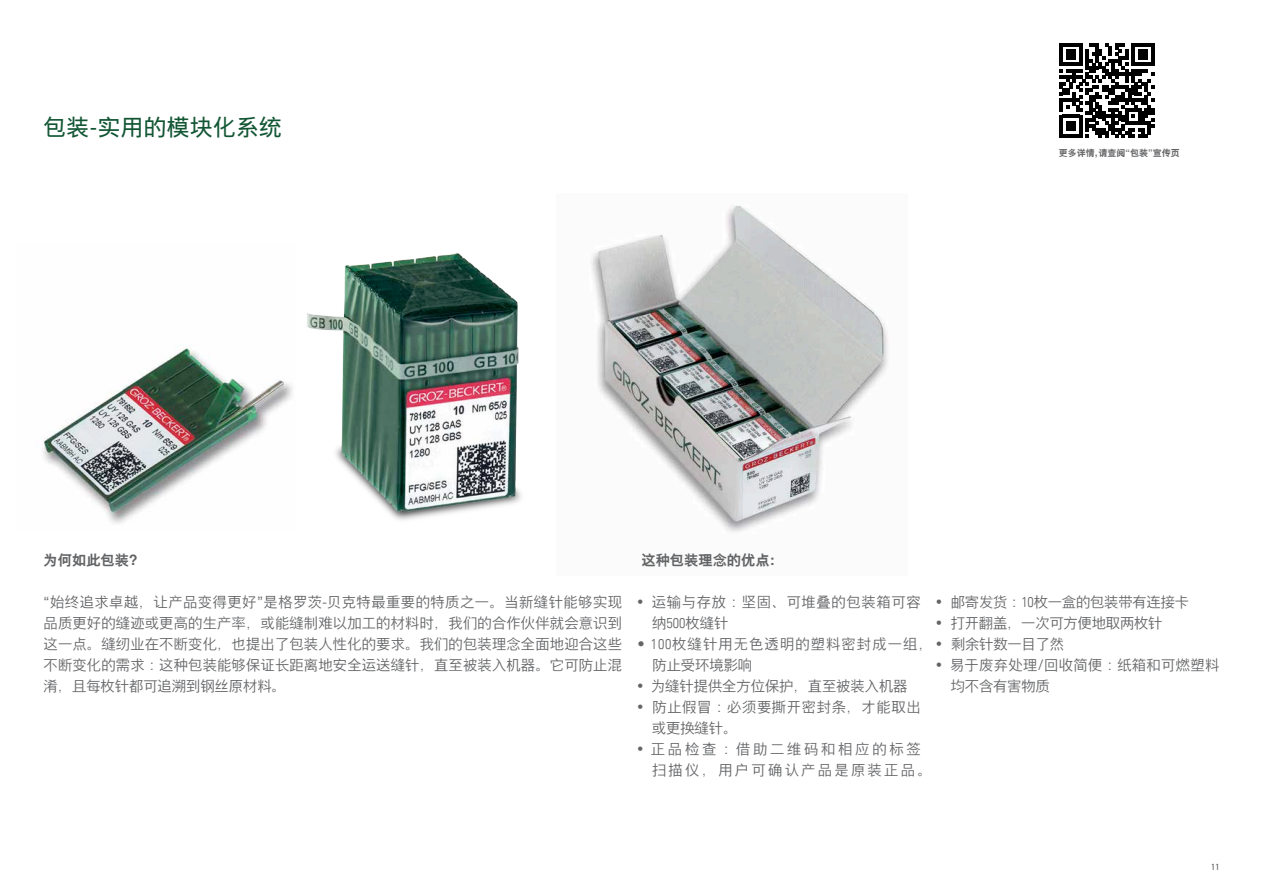
<style>
.page{position:relative;width:1263px;height:893px;background:#fff}
.page>*{position:absolute;margin:0;border:0;box-sizing:border-box;transform-origin:0 0}
.t1{font:22.5px "Nimbus Sans Global";letter-spacing:.025em;color:#125634}
.t2{font:300 14.25px/21px "Nimbus Sans Global";letter-spacing:.015em;color:#636466;text-align:justify}
.t3{font:300 14.25px/21px "Nimbus Sans Global";letter-spacing:.05em;color:#636466}
.t4{font:300 14.25px/21px "Nimbus Sans Global";letter-spacing:.08em;color:#636466}
.t5{font:300 14.25px "Nimbus Sans Global";letter-spacing:-.01em;color:#636466}
.t6{font:300 14.25px/21px "Nimbus Sans Global";letter-spacing:.18em;color:#636466}
.t7{font:700 14.25px "Nimbus Sans Global";color:#636466}
.t8{font:700 9px "Nimbus Sans Global";color:#636466}
.t9{font:condensed 9px "Univers Com 57";color:#636466}
.s1{font-family:"Univers Com 47 Light Cond";font-weight:400}
</style>
<div class="page">
<img style="left:307px;top:253px;width:214px;height:267px">
<img style="left:42px;top:348px;width:250px;height:176px">
<img style="left:591px;top:205px;width:297px;height:327px">
<svg style="left:1059px;top:43px;width:95px;height:95px"></svg>
<h1 class="t1" style="left:44px;top:114px;width:240px">包装-实用的模块化系统</h1>
<p class="t8" style="left:1059px;top:147px;width:122px">更多详情，请查阅“包装”宣传页</p>
<p class="t7" style="left:44px;top:552px;width:98px">为何如此包装？</p>
<p class="t2" style="left:44px;top:592px;width:580px">“始终追求卓越，让产品变得更好”是格罗茨-贝克特最重要的特质之一。当新缝针能够实现品质更好的缝迹或更高的生产率，或能缝制难以加工的材料时，我们的合作伙伴就会意识到这一点。缝纫业在不断变化，也提出了包装人性化的要求。我们的包装理念全面地迎合这些不断变化的需求：这种包装能够保证长距离地安全运送缝针，直至被装入机器。它可防止混淆，且每枚针都可追溯到钢丝原材料。</p>
<p class="t7" style="left:641px;top:552px;width:135px">这种包装理念的优点:</p>
<p class="t3" style="left:652px;top:592px;width:270px;text-indent:-17px">• 运输与存放：坚固、可堆叠的包装箱可容纳<span class="s1">500</span>枚缝针</p>
<p class="t4" style="left:652px;top:634px;width:413px;text-indent:-16px"><span class="s1">• 100</span>枚缝针用无色透明的塑料密封成一组，• 剩余针数一目了然防止受环境影响</p>
<p class="t2" style="left:635px;top:676px;width:274px">• 为缝针提供全方位保护，直至被装入机器</p>
<p class="t3" style="left:652px;top:697px;width:270px;text-indent:-17px">• 防止假冒：必须要撕开密封条，才能取出或更换缝针。</p>
<p class="t6" style="left:652px;top:739px;width:281px;text-indent:-17px">• 正品检查：借助二维码和相应的标签扫描仪，用户可确认产品是原装正品。</p>
<p class="t5" style="left:934px;top:594px;width:257px">• 邮寄发货：<span class="s1">10</span>枚一盒的包装带有连接卡</p>
<p class="t5" style="left:934px;top:615px;width:230px">• 打开翻盖，一次可方便地取两枚针</p>
<p class="t2" style="left:951px;top:655px;width:270px;text-indent:-17px">• 易于废弃处理/回收简便：纸箱和可燃塑料均不含有害物质</p>
<p class="t9" style="left:1211px;top:861px;width:10px">11</p>
</div>
